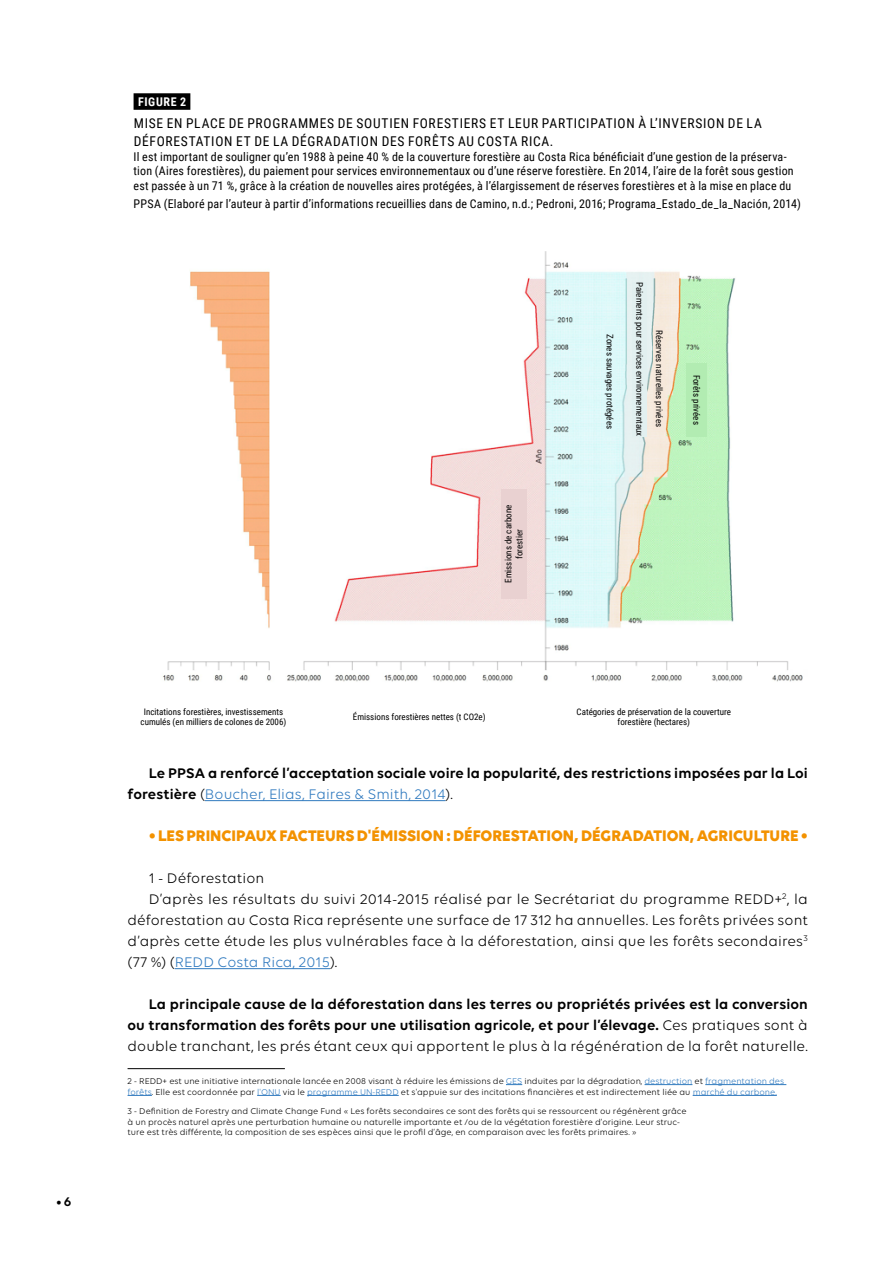
<style>
.page{position:relative;width:893px;height:1263px;background:#fff}
.page>*{position:absolute;margin:0;border:0;box-sizing:border-box;transform-origin:0 0}
.t1{font:700 16.5px "Volte";color:#f39200}
.t2{font:600 15px/21px "Volte";letter-spacing:.005em;color:#000}
.t3{font:15px "Volte";letter-spacing:.005em;color:#000}
.t4{font:15px "Volte";letter-spacing:.005em;color:#307abf}
.t5{font:13.5px/18px "Roboto Condensed";letter-spacing:.055em;color:#000}
.t6{font:600 13.5px "Volte";color:#000}
.t7{font:12px/14.4px "Roboto Condensed";letter-spacing:.015em;color:#000}
.t8{font:700 12px "Roboto Condensed";letter-spacing:.06em;color:#fff}
.t9{font:9px/10.8px "Volte";color:#000}
.t10{font:9px/10.8px "Roboto Condensed";color:#000;text-align:center}
.s1{font-weight:400}
.s2{font-weight:400;color:#307abf}
.s3{color:#000}
.s4{color:#307abf}
</style>
<div class="page">
<hr style="left:205px;top:800px;width:240px;height:1px;background:#307abf">
<hr style="left:175px;top:968px;width:155px;height:1px;background:#307abf">
<div style="left:134px;top:93px;width:56px;height:17px;background:#000"></div>
<img style="left:163px;top:251px;width:640px;height:431px">
<hr style="left:128px;top:1068px;width:157px;height:1px;background:#000">
<svg style="left:506px;top:1084px;width:16px;height:1px"></svg>
<hr style="left:645px;top:1084px;width:47px;height:1px;background:#307abf">
<hr style="left:705px;top:1084px;width:81px;height:1px;background:#307abf">
<svg style="left:128px;top:1095px;width:24px;height:1px"></svg>
<svg style="left:257px;top:1095px;width:24px;height:1px"></svg>
<hr style="left:307px;top:1095px;width:92px;height:1px;background:#307abf">
<hr style="left:693px;top:1095px;width:84px;height:1px;background:#307abf">
<div style="left:686px;top:363px;width:21px;height:73px;background:#b2ecb2"></div>
<div style="left:654px;top:327px;width:11px;height:103px;background:#f6e8db"></div>
<div style="left:632px;top:282px;width:15px;height:154px;background:#e2f0f0"></div>
<div style="left:605px;top:327px;width:10px;height:109px;background:#dcf8f9"></div>
<div style="left:501px;top:489px;width:25px;height:110px;background:#e9d1d1"></div>
<h3 class="t6" style="left:56px;top:1193px;width:17px">•6</h3>
<h3 class="t8" style="left:138px;top:93px;width:50px">FIGURE 2</h3>
<h3 class="t5" style="left:134px;top:114px;width:630px">MISE EN PLACE DE PROGRAMMES DE SOUTIEN FORESTIERS ET LEUR PARTICIPATION À L’INVERSION DE LA<br>DÉFORESTATION ET DE LA DÉGRADATION DES FORÊTS AU COSTA RICA.</h3>
<p class="t7" style="left:134px;top:149px;width:662px">Il est important de souligner qu’en 1988 à peine 40 % de la couverture forestière au Costa Rica bénéficiait d’une gestion de la préserva&shy;tion (Aires forestières), du paiement pour services environnementaux ou d’une réserve forestière. En 2014, l’aire de la forêt sous gestion est passée à un 71 %, grâce à la création de nouvelles aires protégées, à l’élargissement de réserves forestières et à la mise en place du</p>
<h3 class="t7" style="left:134px;top:196px;width:669px">PPSA (Elaboré par l’auteur à partir d’informations recueillies dans de Camino, n.d.; Pedroni, 2016; Programa_Estado_de_la_Nación, 2014)</h3>
<p class="t10" style="left:503px;top:583px;width:80px;rotate:-90deg">Emissions de carbone forestier</p>
<p class="t10" style="left:616px;top:334px;width:96px;rotate:90deg">Zones sauvages protégées</p>
<p class="t10" style="left:669px;top:282px;width:156px;line-height:19.6px;text-align:left;text-indent:48px;rotate:90deg">Réserves naturelles privées<br>Paiements pour services environnementaux</p>
<p class="t10" style="left:702px;top:375px;width:51px;rotate:90deg">Forêts privées</p>
<p class="t10" style="left:141px;top:706px;width:147px">Incitations forestières, investissements cumulés (en milliers de colones de 2006)</p>
<p class="t10" style="left:353px;top:711px;width:134px">Émissions forestières nettes (t CO2e)</p>
<p class="t10" style="left:577px;top:706px;width:156px">Catégories de préservation de la couverture forestière (hectares)</p>
<h2 class="t2" style="left:128px;top:762px;width:682px;text-indent:21px">Le PPSA a renforcé l’acceptation sociale voire la popularité, des restrictions imposées par la Loi forestière <span class="s1">(</span><span class="s2">Boucher, Elias, Faires &amp; Smith, 2014</span><span class="s1">).</span></h2>
<h1 class="t1" style="left:149px;top:826px;width:661px">• LES PRINCIPAUX FACTEURS D'ÉMISSION : DÉFORESTATION, DÉGRADATION, AGRICULTURE •</h1>
<h2 class="t3" style="left:149px;top:870px;width:117px">1 - Déforestation</h2>
<h2 class="t3" style="left:149px;top:891px;width:661px">D’après les résultats du suivi 2014-2015 réalisé par le Secrétariat du programme REDD+<sup>2</sup>, la</h2>
<h2 class="t3" style="left:128px;top:912px;width:682px">déforestation au Costa Rica représente une surface de 17 312 ha annuelles. Les forêts privées sont</h2>
<h2 class="t3" style="left:128px;top:933px;width:682px">d’après cette étude les plus vulnérables face à la déforestation, ainsi que les forêts secondaires<sup>3</sup></h2>
<h2 class="t4" style="left:128px;top:954px;width:211px"><span class="s3">(77 %) (</span>REDD Costa Rica, 2015<span class="s3">).</span></h2>
<p class="t2" style="left:128px;top:993px;width:682px;text-align:justify;text-indent:21px">La principale cause de la déforestation dans les terres ou propriétés privées est la conversion ou transformation des forêts pour une utilisation agricole, et pour l’élevage. <span class="s1">Ces pratiques sont à double tranchant, les prés étant ceux qui apportent le plus à la régénération de la forêt naturelle.</span></p>
<p class="t9" style="left:128px;top:1075px;width:658px">2 - REDD+ est une initiative internationale lancée en 2008 visant à réduire les émissions de <span class="s4">GES</span> induites par la dégradation, <span class="s4">destruction</span> et <span class="s4">fragmentation des forêts</span>. Elle est coordonnée par <span class="s4">l'ONU</span> via le <span class="s4">programme UN-REDD</span> et s'appuie sur des incitations financières et est indirectement liée au <span class="s4">marché du carbone.</span></p>
<p class="t9" style="left:128px;top:1105px;width:561px">3 - Definition de Forestry and Climate Change Fund « Les forêts secondaires ce sont des forêts qui se ressourcent ou régénèrent grâce à un procès naturel après une perturbation humaine ou naturelle importante et /ou de la végétation forestière d’origine. Leur struc&shy;ture est très différente, la composition de ses espèces ainsi que le profil d’âge, en comparaison avec les forêts primaires. »</p>
</div>
